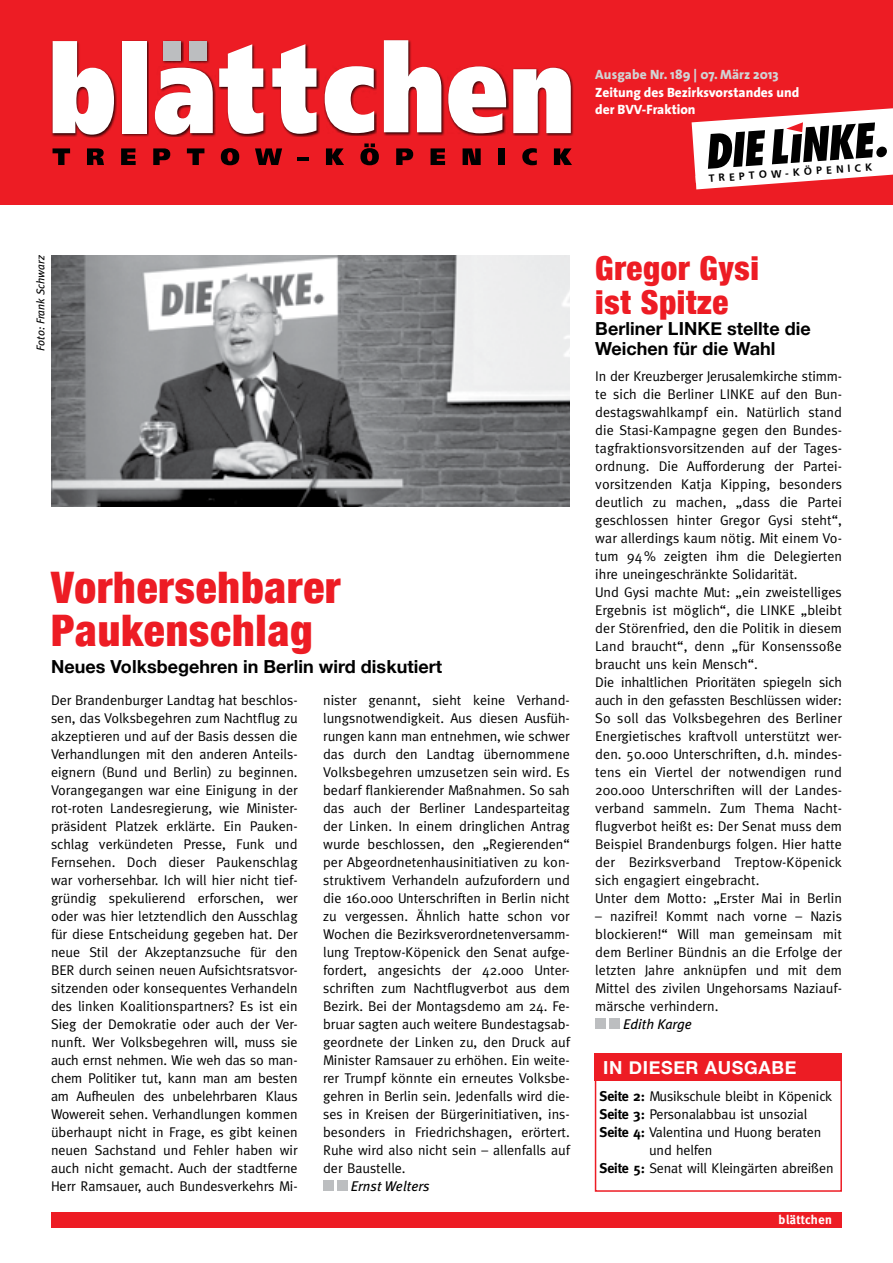
<style>
.page{position:relative;width:893px;height:1263px;background:#fff}
.page>*{position:absolute;margin:0;border:0;box-sizing:border-box;transform-origin:0 0}
.t1{font:900 condensed 43.5px/43.5px "Helvetica Neue";letter-spacing:.02em;color:#ed1c24}
.t2{font:900 condensed 33px/34.5px "Helvetica Neue";letter-spacing:.02em;color:#ed1c24}
.t3{font:700 18px/20.2px "Helvetica Neue";color:#000}
.t4{font:700 18px "Helvetica Neue";letter-spacing:.035em;color:#fff}
.t5{font:14.1px/18px "Meta";letter-spacing:.005em;color:#000;text-align:justify}
.t6{font:italic 14.1px "Meta Plus";color:#000}
.t7{font:800 13.5px/17.2px "The Sans";color:#fff}
.t8{font:800 13.5px "The Sans";letter-spacing:.005em;color:#d1d3d4}
.t9{font:700 12.75px "Meta";letter-spacing:.03em;color:#fff}
.t10{font:italic 11.25px "Meta Plus";letter-spacing:.005em;color:#000}
.t11{font:700 10.5px "Frutiger";color:#000}
.s1{font-weight:700}
</style>
<div class="page">
<div style="left:51px;top:1212px;width:791px;height:15px;background:#ed1c24"></div>
<div style="left:595px;top:1058px;width:247px;height:134px;border:2px solid #ed1c24"></div>
<div style="left:595px;top:1053px;width:247px;height:27px;background:#ed1c24"></div>
<div style="left:323px;top:1180px;width:11px;height:11px;background:#bcbec0"></div>
<div style="left:337px;top:1180px;width:11px;height:11px;background:#bcbec0"></div>
<img style="left:51px;top:255px;width:519px;height:252px">
<div style="left:595px;top:1018px;width:11px;height:11px;background:#bcbec0"></div>
<div style="left:609px;top:1018px;width:11px;height:11px;background:#bcbec0"></div>
<div style="left:0;top:0;width:893px;height:204px;background:#ed1c24"></div>
<svg style="left:692px;top:108px;width:201px;height:81px"></svg>
<svg style="left:53px;top:148px;width:17px;height:17px"></svg>
<svg style="left:87px;top:148px;width:17px;height:17px"></svg>
<svg style="left:121px;top:148px;width:15px;height:17px"></svg>
<svg style="left:153px;top:148px;width:17px;height:17px"></svg>
<svg style="left:187px;top:148px;width:17px;height:17px"></svg>
<svg style="left:221px;top:148px;width:18px;height:17px"></svg>
<svg style="left:255px;top:148px;width:27px;height:17px"></svg>
<svg style="left:297px;top:157px;width:12px;height:3px"></svg>
<svg style="left:326px;top:148px;width:18px;height:17px"></svg>
<svg style="left:360px;top:143px;width:19px;height:22px"></svg>
<svg style="left:396px;top:148px;width:17px;height:17px"></svg>
<svg style="left:431px;top:148px;width:14px;height:17px"></svg>
<svg style="left:463px;top:148px;width:18px;height:17px"></svg>
<div style="left:499px;top:148px;width:6px;height:17px;background:#000"></div>
<svg style="left:522px;top:148px;width:15px;height:17px"></svg>
<svg style="left:554px;top:148px;width:18px;height:17px"></svg>
<div style="left:52px;top:40px;width:65px;height:97px;background:#000;opacity:.75"></div>
<svg style="left:53px;top:41px;width:61px;height:94px"></svg>
<div style="left:121px;top:40px;width:28px;height:96px;background:#000;opacity:.75"></div>
<div style="left:122px;top:41px;width:24px;height:92px;background:#fff"></div>
<div style="left:154px;top:67px;width:61px;height:70px;background:#000;opacity:.75"></div>
<svg style="left:155px;top:68px;width:58px;height:67px;background:#f1c8c9"></svg>
<div style="left:162px;top:40px;width:22px;height:23px;background:#000;opacity:.75"></div>
<div style="left:163px;top:41px;width:18px;height:19px;background:#bcbec0"></div>
<div style="left:188px;top:40px;width:21px;height:23px;background:#000;opacity:.75"></div>
<div style="left:189px;top:41px;width:17px;height:19px;background:#bcbec0"></div>
<div style="left:218px;top:43px;width:48px;height:94px;background:#000;opacity:.75"></div>
<svg style="left:219px;top:44px;width:44px;height:90px"></svg>
<div style="left:271px;top:43px;width:48px;height:93px;background:#000;opacity:.75"></div>
<svg style="left:272px;top:44px;width:44px;height:90px"></svg>
<div style="left:324px;top:65px;width:53px;height:71px;background:#000;opacity:.75"></div>
<svg style="left:325px;top:66px;width:49px;height:67px"></svg>
<div style="left:383px;top:39px;width:61px;height:96px;background:#000;opacity:.75"></div>
<svg style="left:384px;top:40px;width:57px;height:92px"></svg>
<div style="left:447px;top:65px;width:62px;height:71px;background:#000;opacity:.75"></div>
<svg style="left:448px;top:66px;width:58px;height:67px"></svg>
<div style="left:512px;top:67px;width:62px;height:69px;background:#000;opacity:.75"></div>
<svg style="left:513px;top:68px;width:58px;height:65px;background:#f7ddde"></svg>
<p class="t8" style="left:595px;top:64px;width:185px">Ausgabe Nr. 189 | 07. März 2013</p>
<p class="t7" style="left:595px;top:83px;width:205px">Zeitung des Bezirksvorstandes und der BVV-Fraktion</p>
<p class="t11" style="left:708px;top:172px;width:165px;rotate:-4deg">TREPTOW-KÖPENICK</p>
<p class="t10" style="left:34px;top:351px;width:97px;rotate:-90deg">Foto: Frank Schwarz</p>
<h2 class="t2" style="left:595px;top:249px;width:165px">Gregor Gysi ist Spitze</h2>
<p class="t3" style="left:595px;top:317px;width:217px">Berliner LINKE stellte die<br>Weichen für die Wahl</p>
<p class="t5" style="left:595px;top:366px;width:248px;text-align:left">In der Kreuzberger Jerusalemkirche stimm&shy;te sich die Berliner LINKE auf den Bun&shy;destagswahlkampf ein. Natürlich stand die Stasi-Kampagne gegen den Bundes&shy;tagfraktionsvorsitzenden auf der Tages&shy;ordnung. Die Aufforderung der Partei&shy;vorsitzenden Katja Kipping, besonders deutlich zu machen, „dass die Partei geschlossen hinter Gregor Gysi steht“, war allerdings kaum nötig. Mit einem Vo&shy;tum 94% zeigten ihm die Delegierten ihre uneingeschränkte Solidarität.<br>Und Gysi machte Mut: „ein zweistelliges Ergebnis ist möglich“, die LINKE „bleibt der Störenfried, den die Politik in diesem Land braucht“, denn „für Konsenssoße braucht uns kein Mensch“.<br>Die inhaltlichen Prioritäten spiegeln sich auch in den gefassten Beschlüssen wider:<br>So soll das Volksbegehren des Berliner Energietisches kraftvoll unterstützt wer&shy;den. 50.000 Unterschriften, d.h. mindes&shy;tens ein Viertel der notwendigen rund 200.000 Unterschriften will der Landes&shy;verband sammeln. Zum Thema Nacht&shy;flugverbot heißt es: Der Senat muss dem Beispiel Brandenburgs folgen. Hier hatte der Bezirksverband Treptow-Köpenick sich engagiert eingebracht.<br>Unter dem Motto: „Erster Mai in Berlin</p>
<p class="t5" style="left:595px;top:907px;width:248px">– nazifrei! Kommt nach vorne – Nazis blockieren!“ Will man gemeinsam mit dem Berliner Bündnis an die Erfolge der letzten Jahre anknüpfen und mit dem Mittel des zivilen Ungehorsams Naziauf&shy;märsche verhindern.</p>
<p class="t6" style="left:623px;top:1016px;width:71px">Edith Karge</p>
<h1 class="t1" style="left:51px;top:563px;width:291px">Vorhersehbarer<br>Paukenschlag</h1>
<p class="t3" style="left:51px;top:656px;width:393px">Neues Volksbegehren in Berlin wird diskutiert</p>
<p class="t5" style="left:51px;top:690px;width:248px">Der Brandenburger Landtag hat beschlos&shy;sen, das Volksbegehren zum Nachtflug zu akzeptieren und auf der Basis dessen die Verhandlungen mit den anderen Anteils&shy;eignern (Bund und Berlin) zu beginnen.<br>Vorangegangen war eine Einigung in der rot-roten Landesregierung, wie Minister&shy;präsident Platzek erklärte. Ein Pauken&shy;schlag verkündeten Presse, Funk und Fernsehen. Doch dieser Paukenschlag war vorhersehbar. Ich will hier nicht tief&shy;gründig spekulierend erforschen, wer oder was hier letztendlich den Ausschlag für diese Entscheidung gegeben hat. Der neue Stil der Akzeptanzsuche für den BER durch seinen neuen Aufsichtsratsvor&shy;sitzenden oder konsequentes Verhandeln des linken Koalitionspartners? Es ist ein Sieg der Demokratie oder auch der Ver&shy;nunft. Wer Volksbegehren will, muss sie auch ernst nehmen. Wie weh das so man&shy;chem Politiker tut, kann man am besten am Aufheulen des unbelehrbaren Klaus Wowereit sehen. Verhandlungen kommen überhaupt nicht in Frage, es gibt keinen neuen Sachstand und Fehler haben wir auch nicht gemacht. Auch der stadtferne Herr Ramsauer, auch Bundesverkehrs Mi-</p>
<p class="t5" style="left:323px;top:691px;width:248px">nister genannt, sieht keine Verhand&shy;lungsnotwendigkeit. Aus diesen Ausfüh&shy;rungen kann man entnehmen, wie schwer das durch den Landtag übernommene Volksbegehren umzusetzen sein wird. Es bedarf flankierender Maßnahmen. So sah das auch der Berliner Landesparteitag der Linken. In einem dringlichen Antrag wurde beschlossen, den „Regierenden“ per Abgeordnetenhausinitiativen zu kon&shy;struktivem Verhandeln aufzufordern und die 160.000 Unterschriften in Berlin nicht zu vergessen. Ähnlich hatte schon vor Wochen die Bezirksverordnetenversamm&shy;lung Treptow-Köpenick den Senat aufge&shy;fordert, angesichts der 42.000 Unter&shy;schriften zum Nachtflugverbot aus dem Bezirk. Bei der Montagsdemo am 24. Fe&shy;bruar sagten auch weitere Bundestagsab&shy;geordnete der Linken zu, den Druck auf Minister Ramsauer zu erhöhen. Ein weite&shy;rer Trumpf könnte ein erneutes Volksbe&shy;gehren in Berlin sein. Jedenfalls wird die&shy;ses in Kreisen der Bürgerinitiativen, ins&shy;besonders in Friedrichshagen, erörtert.<br>Ruhe wird also nicht sein – allenfalls auf der Baustelle.</p>
<p class="t4" style="left:603px;top:1051px;width:195px">IN DIESER AUSGABE</p>
<p class="t5" style="left:600px;top:1086px;width:234px"><span class="s1">Seite 2:</span> Musikschule bleibt in Köpenick</p>
<p class="t5" style="left:600px;top:1104px;width:209px"><span class="s1">Seite 3:</span> Personalabbau ist unsozial</p>
<p class="t5" style="left:600px;top:1123px;width:223px"><span class="s1">Seite 4:</span> Valentina und Huong beraten</p>
<p class="t5" style="left:649px;top:1141px;width:65px">und helfen</p>
<p class="t5" style="left:600px;top:1159px;width:236px"><span class="s1">Seite 5:</span> Senat will Kleingärten abreißen</p>
<p class="t6" style="left:351px;top:1178px;width:80px">Ernst Welters</p>
<p class="t9" style="left:765px;top:1212px;width:66px">blättchen 1</p>
<p class="t9" style="left:779px;top:1212px;width:55px">blättchen</p>
</div>
